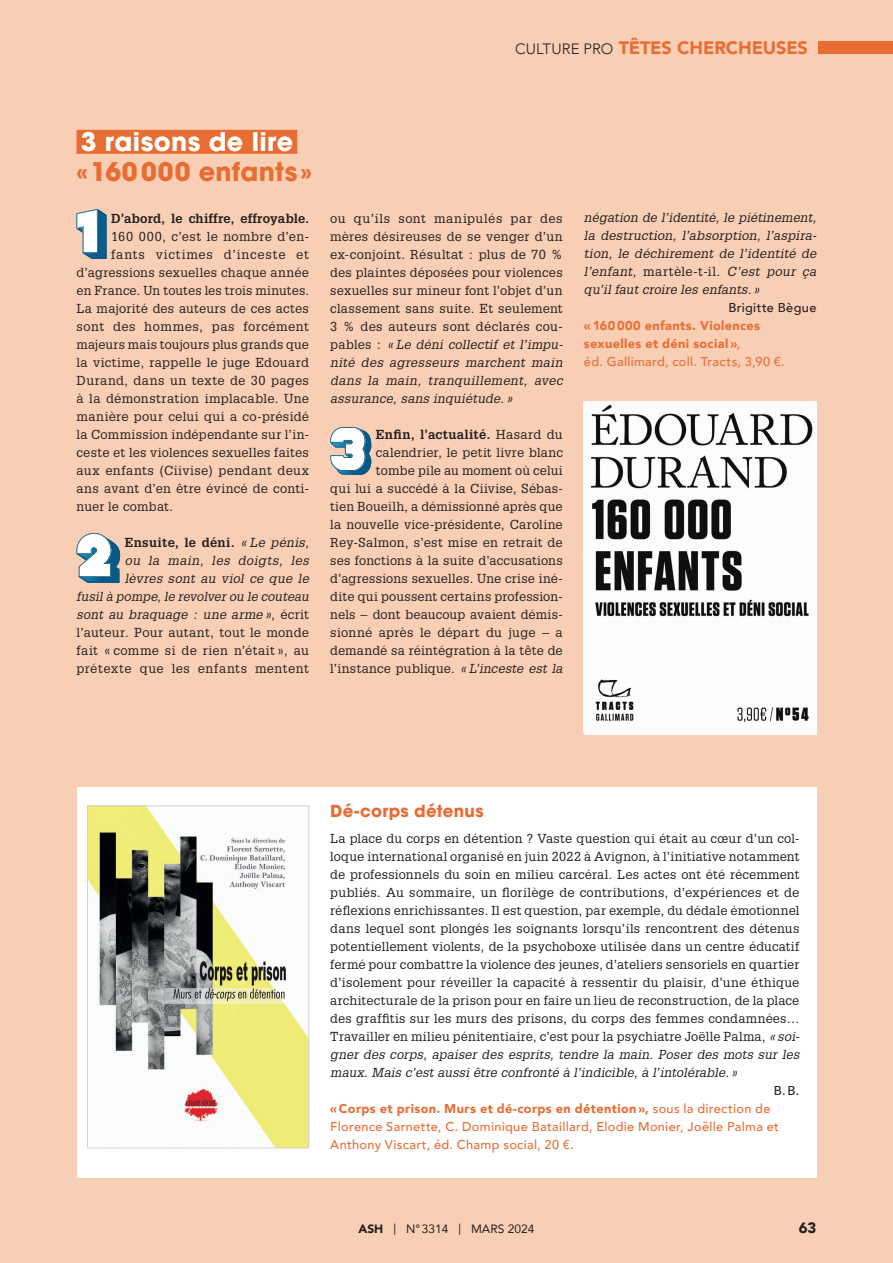
<style>
.page{position:relative;width:893px;height:1263px;background:#f8ceb4}
.page>*{position:absolute;margin:0;border:0;box-sizing:border-box;transform-origin:0 0}
.t1{font:700 25.5px "ITC Avant Garde Std";letter-spacing:.02em;color:#e86d33}
.t2{font:700 25.5px "ITC Avant Garde Std";letter-spacing:.015em;color:#fff}
.t3{font:900 18px "Avenir";letter-spacing:-.005em;color:#e86d33}
.t4{font:700 16.5px "ITC Avant Garde Std";letter-spacing:.02em;color:#e86d33}
.t5{font:900 15px "Avenir";color:#231f20}
.t6{font:12.75px/18px "Glypha LT Std";letter-spacing:.02em;color:#231f20;text-align:justify}
.t7{font:italic 12.75px/18px "Glypha LT Std";letter-spacing:.015em;color:#231f20;text-align:right}
.t8{font:500 12.75px/18px "Avenir";letter-spacing:.025em;color:#e86d33}
.t9{font:900 12.75px/18px "Avenir";letter-spacing:.03em;color:#e86d33}
.t10{font:700 12.75px "Glypha LT Std";letter-spacing:.015em;color:#231f20}
.t11{font:12.75px "Glypha LT Std";letter-spacing:.04em;color:#231f20}
.t12{font:12.75px "Glypha LT Std";letter-spacing:.065em;color:#231f20}
.t13{font:500 12.75px "Avenir";letter-spacing:.03em;color:#231f20}
.t14{font:12px "Avenir";color:#231f20}
.s1{font-weight:300;font-size:15px;color:#231f20}
.s2{font-weight:700;font-style:normal}
.s3{font-style:normal}
.s4{font-style:italic}
.s5{font-weight:700}
.s6{font-weight:500}
.s7{font-weight:900}
.s8{font-size:11.1px}
</style>
<div class="page">
<div style="left:819px;top:41px;width:74px;height:12px;background:#e86d33"></div>
<div style="left:77px;top:787px;width:739px;height:391px;background:#fff"></div>
<img style="left:89px;top:808px;width:218px;height:338px">
<div style="left:87px;top:806px;width:222px;height:342px;border:1px solid #d1d2d4"></div>
<img style="left:584px;top:402px;width:232px;height:331px">
<svg style="left:77px;top:209px;width:30px;height:50px"></svg>
<svg style="left:77px;top:533px;width:43px;height:50px;background:#a9bfcb"></svg>
<div style="left:77px;top:130px;width:220px;height:24px;background:#e86d33"></div>
<svg style="left:330px;top:427px;width:41px;height:48px"></svg>
<h2 class="t3" style="left:515px;top:32px;width:294px"><span class="s1">CULTURE PRO</span> TêTes chercheuses</h2>
<h1 class="t2" style="left:81px;top:125px;width:214px">3 raisons de lire</h1>
<h1 class="t1" style="left:77px;top:155px;width:237px">« 160 000 enfants »</h1>
<p class="t10" style="left:111px;top:210px;width:199px">D’abord, le chiffre, effroyable.</p>
<p class="t6" style="left:111px;top:227px;width:199px">160 000, c’est le nombre d’en-</p>
<p class="t12" style="left:111px;top:247px;width:199px">fants victimes d’inceste et</p>
<p class="t6" style="left:77px;top:263px;width:234px">d’agressions sexuelles chaque année</p>
<p class="t6" style="left:77px;top:281px;width:234px">en France. Un toutes les trois minutes.</p>
<p class="t6" style="left:77px;top:299px;width:234px">La majorité des auteurs de ces actes</p>
<p class="t11" style="left:77px;top:319px;width:234px">sont des hommes, pas forcément</p>
<p class="t6" style="left:77px;top:335px;width:234px">majeurs mais toujours plus grands que</p>
<p class="t6" style="left:77px;top:353px;width:234px">la victime, rappelle le juge Edouard</p>
<p class="t6" style="left:77px;top:371px;width:234px">Durand, dans un texte de 30 pages</p>
<p class="t6" style="left:77px;top:389px;width:234px">à la démonstration implacable. Une</p>
<p class="t6" style="left:77px;top:407px;width:234px">manière pour celui qui a co-présidé</p>
<p class="t6" style="left:77px;top:425px;width:234px">la Commission indépendante sur l’in-</p>
<p class="t6" style="left:77px;top:443px;width:234px">ceste et les violences sexuelles faites</p>
<p class="t6" style="left:77px;top:461px;width:234px">aux enfants (Ciivise) pendant deux</p>
<p class="t6" style="left:77px;top:479px;width:234px">ans avant d’en être évincé de conti-</p>
<p class="t6" style="left:77px;top:497px;width:98px">nuer le combat.</p>
<p class="t7" style="left:77px;top:533px;width:234px"><span class="s2">Ensuite, le déni.</span> « Le pénis,<br>ou la main, les doigts, les<br>lèvres sont au viol ce que le<br>fusil à pompe, le revolver ou le couteau sont au braquage : une arme »<span class="s3">, écrit l’auteur. Pour autant, tout le monde fait « comme si de rien n’était », au prétexte que les enfants mentent</span></p>
<p class="t6" style="left:330px;top:209px;width:234px">ou qu’ils sont manipulés par des mères désireuses de se venger d’un ex-conjoint. Résultat : plus de 70 % des plaintes déposées pour violences sexuelles sur mineur font l’objet d’un classement sans suite. Et seulement 3 % des auteurs sont déclarés cou&shy;pables : <span class="s4">« Le déni collectif et l’impu&shy;nité des agresseurs marchent main dans la main, tranquillement, avec assurance, sans inquiétude. »</span></p>
<p class="t6" style="left:330px;top:425px;width:234px;text-align:right"><span class="s5">Enfin, l’actualité.</span> Hasard du calendrier, le petit livre blanc<br>tombe pile au moment où celui<br>qui lui a succédé à la Ciivise, Sébas&shy;tien Boueilh, a démissionné après que la nouvelle vice-présidente, Caroline Rey-Salmon, s’est mise en retrait de ses fonctions à la suite d’accusations d’agressions sexuelles. Une crise iné&shy;dite qui poussent certains profession&shy;nels – dont beaucoup avaient démis&shy;sionné après le départ du juge – a demandé sa réintégration à la tête de l’instance publique. <span class="s4">« L’inceste est la</span></p>
<p class="t7" style="left:584px;top:208px;width:234px;text-align:justify">négation de l’identité, le piétinement, la destruction, l’absorption, l’aspira&shy;tion, le déchirement de l’identité de l’enfant, <span class="s3">martèle-t-il</span>. C’est pour ça qu’il faut croire les enfants. »</p>
<p class="t13" style="left:728px;top:296px;width:90px">Brigitte Bègue</p>
<p class="t9" style="left:584px;top:316px;width:202px">« 160 000 enfants. Violences sexuelles et déni social »<span class="s6">,<br>éd. Gallimard, coll. Tracts, 3,90 €.</span></p>
<p class="t4" style="left:330px;top:800px;width:155px">Dé-corps détenus</p>
<p class="t6" style="left:330px;top:829px;width:471px">La place du corps en détention ? Vaste question qui était au cœur d’un col&shy;loque international organisé en juin 2022 à Avignon, à l’initiative notamment de professionnels du soin en milieu carcéral. Les actes ont été récemment publiés. Au sommaire, un florilège de contributions, d’expériences et de réflexions enrichissantes. Il est question, par exemple, du dédale émotionnel dans lequel sont plongés les soignants lorsqu’ils rencontrent des détenus potentiellement violents, de la psychoboxe utilisée dans un centre éducatif fermé pour combattre la violence des jeunes, d’ateliers sensoriels en quartier d’isolement pour réveiller la capacité à ressentir du plaisir, d’une éthique architecturale de la prison pour en faire un lieu de reconstruction, de la place des graffitis sur les murs des prisons, du corps des femmes condamnées… Travailler en milieu pénitentiaire, c’est pour la psychiatre Joëlle Palma, <span class="s4">« soi&shy;gner des corps, apaiser des esprits, tendre la main. Poser des mots sur les maux. Mais c’est aussi être confronté à l’indicible, à l’intolérable. »</span></p>
<p class="t13" style="left:774px;top:1080px;width:27px">B. B.</p>
<p class="t8" style="left:330px;top:1099px;width:450px"><span class="s7">« Corps et prison. Murs et dé-corps en détention »,</span> sous la direction de<br>Florence Sarnette, C. Dominique Bataillard, Elodie Monier, Joëlle Palma et<br>Anthony Viscart, éd. Champ social, 20 €.</p>
<p class="t14" style="left:358px;top:1219px;width:177px"><span class="s7">Ash</span> <span class="s8">|</span> N° 3314 <span class="s8">|</span> MARS 2024</p>
<p class="t5" style="left:799px;top:1215px;width:19px">63</p>
</div>
